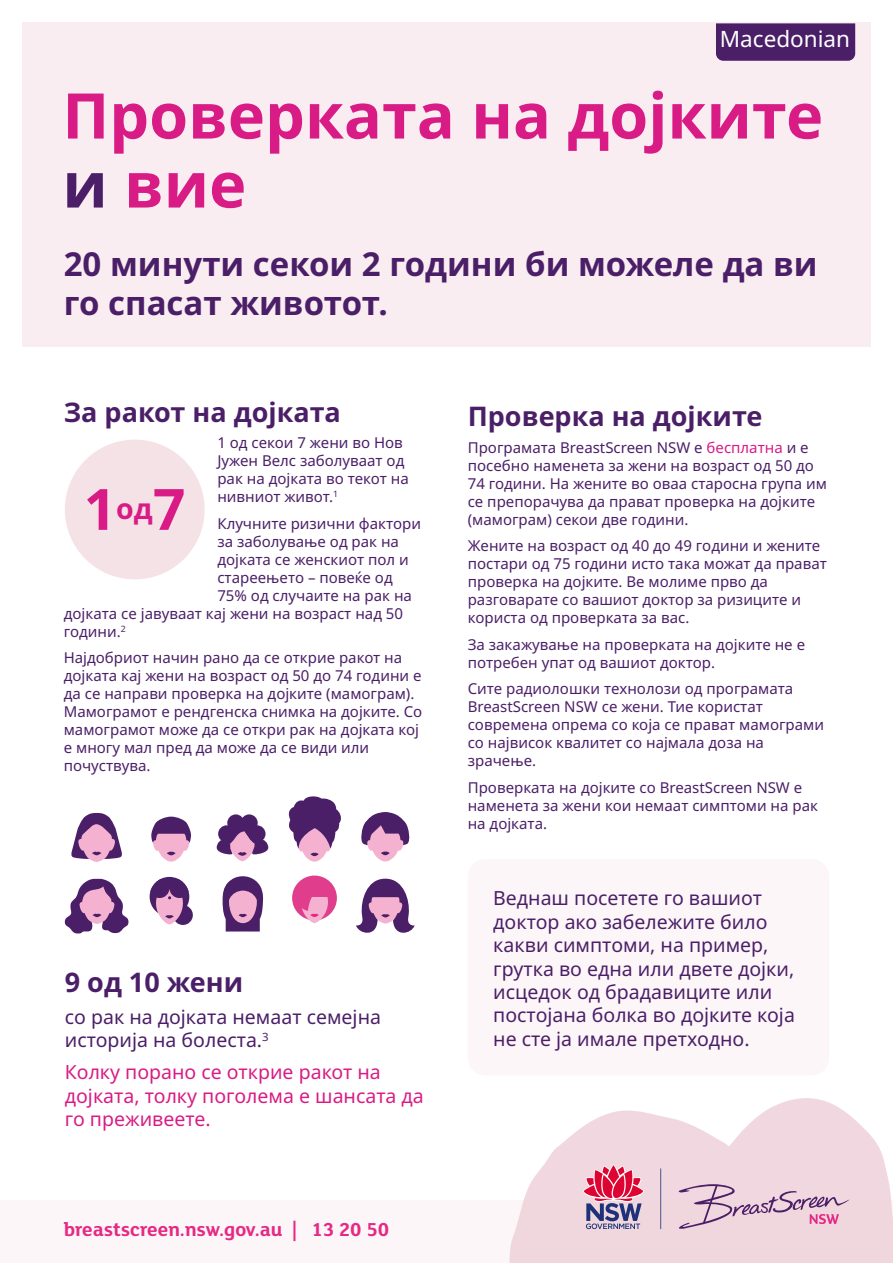
<style>
.page{position:relative;width:893px;height:1263px;background:#fff}
.page>*{position:absolute;margin:0;border:0;box-sizing:border-box;transform-origin:0 0}
.t1{font:700 63px/69px "Noto Sans";color:#d91c85}
.t2{font:700 57px "Noto Sans";color:#d91c85}
.t3{font:700 33px/39.6px "Noto Sans";color:#4b1f68}
.Head{font:700 27px "Noto Sans";color:#4b1f68}
.t4{font:22.5px "Noto Sans";color:#fff}
.t5{font:700 20.4px "FS Lola";color:#e62984}
.Pull_out_text{font:19.5px/23.4px "Noto Sans";color:#4b1f68}
.Sub_1{font:19.5px/23.4px "Noto Sans";color:#d91c85}
.Sub_1-2{font:19.5px/23.4px "Noto Sans";color:#4b1f68}
.Text{font:15px/18px "Noto Sans";color:#4b1f68}
.s1{color:#4b1f68}
.s2{color:#d91c85}
</style>
<div class="page">
<div style="left:0;top:1200px;width:893px;height:63px;background:#fcf6f8"></div>
<div style="left:22px;top:22px;width:848px;height:325px;background:#f9edf1"></div>
<svg style="left:509px;top:1098px;width:384px;height:165px;fill:#f1d7df"></svg>
<svg style="left:679px;top:1184px;width:170px;height:45px;background:#dbbccd"></svg>
<hr style="left:660px;top:1168px;width:1px;height:61px;background:#1d3278">
<svg style="left:583px;top:1164px;width:61px;height:65px;background:#c6809d"></svg>
<div style="left:716px;top:23px;width:139px;height:38px;background:#4b1f68"></div>
<div style="left:468px;top:859px;width:361px;height:216px;background:#fcf6f8;border-radius:18px"></div>
<svg style="left:71px;top:813px;width:51px;height:49px"></svg>
<svg style="left:151px;top:817px;width:40px;height:45px"></svg>
<svg style="left:65px;top:879px;width:63px;height:54px"></svg>
<div style="left:227px;top:814px;width:17px;height:17px;background:#4b1f68;border-radius:50%"></div>
<div style="left:241px;top:814px;width:17px;height:17px;background:#4b1f68;border-radius:50%"></div>
<svg style="left:217px;top:823px;width:51px;height:38px"></svg>
<svg style="left:356px;top:879px;width:59px;height:54px"></svg>
<div style="left:292px;top:875px;width:45px;height:45px;background:#e03e8d;border-radius:50%"></div>
<svg style="left:295px;top:878px;width:34px;height:45px"></svg>
<div style="left:307px;top:885px;width:22px;height:12px;background:#e03e8d"></div>
<div style="left:173px;top:905px;width:20px;height:20px;background:#4b1f68;border-radius:50%"></div>
<div style="left:150px;top:877px;width:39px;height:40px;background:#4b1f68;border-radius:50%"></div>
<svg style="left:169px;top:878px;width:20px;height:20px"></svg>
<svg style="left:150px;top:878px;width:19px;height:20px"></svg>
<svg style="left:155px;top:889px;width:29px;height:35px"></svg>
<svg style="left:223px;top:876px;width:40px;height:55px;background:#96699b"></svg>
<svg style="left:288px;top:796px;width:53px;height:66px"></svg>
<svg style="left:361px;top:812px;width:49px;height:49px"></svg>
<div style="left:65px;top:440px;width:140px;height:139px;background:#f5e2e7;border-radius:50%"></div>
<p class="t4" style="left:720px;top:23px;width:132px">Macedonian</p>
<h1 class="t1" style="left:62px;top:83px;width:762px">Проверката на доjките <span class="s1">и</span> вие</h1>
<h2 class="t3" style="left:64px;top:244px;width:755px">20 минути секои 2 години би можеле да ви го спасат животот.</h2>
<p class="Head" style="left:64px;top:393px;width:279px">За ракот на доjката</p>
<p class="Text" style="left:217px;top:434px;width:193px">1 од секои 7 жени во Нов<br>Jужен Велс заболуваат од рак на доjката во текот на нивниот живот.<sup>1</sup></p>
<p class="Text" style="left:217px;top:515px;width:205px">Клучните ризични фактори</p>
<p class="Text" style="left:217px;top:533px;width:183px">за заболување од рак на</p>
<p class="Text" style="left:217px;top:551px;width:193px">доjката се женскиот пол и</p>
<p class="Text" style="left:217px;top:569px;width:177px">стареењето – повеќе од</p>
<p class="Text" style="left:217px;top:587px;width:196px">75% од случаите на рак на</p>
<p class="Text" style="left:64px;top:605px;width:341px">доjката се jавуваат каj жени на возраст над 50</p>
<p class="Text" style="left:64px;top:623px;width:64px">години.<sup>2</sup></p>
<p class="Text" style="left:64px;top:649px;width:360px">Наjдобриот начин рано да се открие ракот на доjката каj жени на возраст од 50 до 74 години е да се направи проверка на доjките (мамограм).<br>Мамограмот е рендгенска снимка на доjките. Со мамограмот може да се откри рак на доjката коj е многу мал пред да може да се види или почуствува.</p>
<h2 class="t2" style="left:84px;top:469px;width:103px">1<sup>од</sup>7</h2>
<p class="Head" style="left:65px;top:963px;width:180px">9 од 10 жени</p>
<p class="Sub_1-2" style="left:65px;top:1006px;width:318px">со рак на доjката немаат семеjна историjа на болеста.<sup>3</sup></p>
<p class="Sub_1" style="left:65px;top:1061px;width:361px">Колку порано се открие ракот на доjката, толку поголема е шансата да го преживеете.</p>
<h3 class="t5" style="left:64px;top:1215px;width:327px">breastscreen.nsw.gov.au | 13 20 50</h3>
<p class="Head" style="left:468px;top:397px;width:296px">Проверка на доjките</p>
<p class="Text" style="left:468px;top:438px;width:361px">Програмата BreastScreen NSW е <span class="s2">бесплатна</span> и е посебно наменета за жени на возраст од 50 до 74 години. На жените во оваа старосна група им се препорачува да прават проверка на доjките (мамограм) секои две години.</p>
<p class="Text" style="left:468px;top:537px;width:361px">Жените на возраст од 40 до 49 години и жените постари од 75 години исто така можат да прават проверка на доjките. Ве молиме прво да разговарате со вашиот доктор за ризиците и користа од проверката за вас.</p>
<p class="Text" style="left:468px;top:635px;width:339px">За закажување на проверката на доjките не е потребен упат од вашиот доктор.</p>
<p class="Text" style="left:468px;top:680px;width:358px">Сите радиолошки технолози од програмата BreastScreen NSW се жени. Тие користат современа опрема со коjа се прават мамограми со наjвисок квалитет со наjмала доза на зрачење.</p>
<p class="Text" style="left:468px;top:778px;width:352px">Проверката на доjките со BreastScreen NSW е наменета за жени кои немаат симптоми на рак на доjката.</p>
<p class="Pull_out_text" style="left:493px;top:887px;width:303px">Веднаш посетете го вашиот доктор ако забележите било какви симптоми, на пример, грутка во една или двете доjки, исцедок од брадавиците или постоjана болка во доjките коjа не сте jа имале претходно.</p>
</div>
